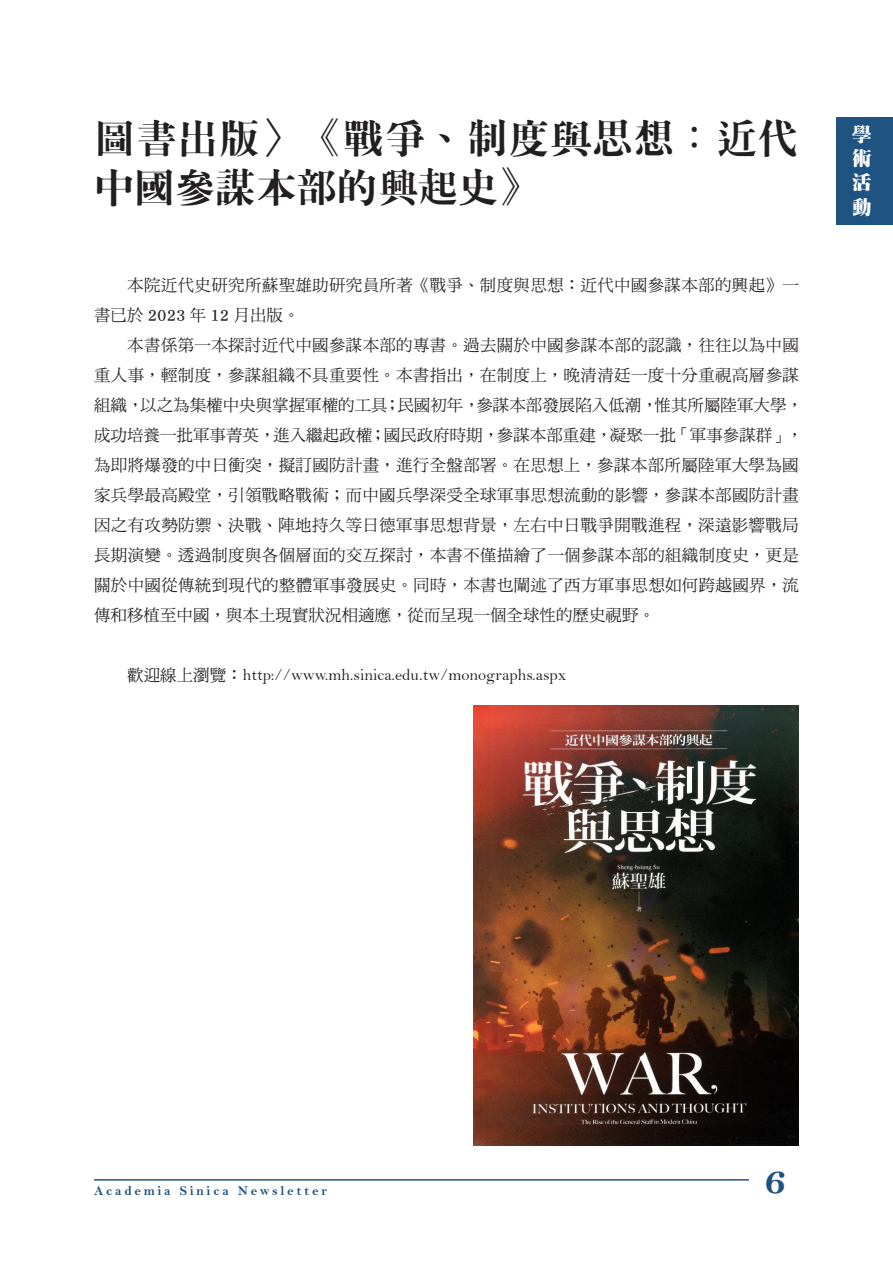
<style>
.page{position:relative;width:893px;height:1263px;background:#fff}
.page>*{position:absolute;margin:0;border:0;box-sizing:border-box;transform-origin:0 0}
.t1{font:40.5px/48.6px "DF Ming XB WIN BF";letter-spacing:.015em;color:#231f20}
.t2{font:40.5px "Bell MT Bold";color:#1f5382}
.t3{font:19.5px/24.3px "DF Ming W12 WIN BF";color:#fff;text-align:justify}
.t4{font:16.5px/30px "DF Ming Md HKP BF";letter-spacing:.02em;color:#231f20}
.t5{font:16.5px "Bell";color:#231f20}
.t6{font:13.5px "Bell MT Bold";letter-spacing:.2em;color:#1f5382}
.s1{font-family:"DF Ming Md HKP BF"}
</style>
<div class="page">
<hr style="left:94px;top:1179px;width:655px;height:1px;background:#205381">
<div style="left:836px;top:117px;width:57px;height:108px;background:#1f5382"></div>
<img style="left:474px;top:706px;width:325px;height:439px">
<p class="t1" style="left:94px;top:113px;width:706px">圖書出版〉《戰爭、制度與思想：近代中國參謀本部的興起史》</p>
<p class="t4" style="left:94px;top:270px;width:706px;text-indent:33px">本院近代史研究所蘇聖雄助研究員所著《戰爭、制度與思想：近代中國參謀本部的興起》一書已於 2023 年 12 月出版。</p>
<p class="t4" style="left:94px;top:330px;width:710px;text-indent:33px">本書係第一本探討近代中國參謀本部的專書。過去關於中國參謀本部的認識，往往以為中國重人事，輕制度，參謀組織不具重要性。本書指出，在制度上，晚清清廷一度十分重視高層參謀組織，以之為集權中央與掌握軍權的工具；民國初年，參謀本部發展陷入低潮，惟其所屬陸軍大學，成功培養一批軍事菁英，進入繼起政權；國民政府時期，參謀本部重建，凝聚一批「軍事參謀群」，為即將爆發的中日衝突，擬訂國防計畫，進行全盤部署。在思想上，參謀本部所屬陸軍大學為國家兵學最高殿堂，引領戰略戰術；而中國兵學深受全球軍事思想流動的影響，參謀本部國防計畫因之有攻勢防禦、決戰、陣地持久等日德軍事思想背景，左右中日戰爭開戰進程，深遠影響戰局長期演變。透過制度與各個層面的交互探討，本書不僅描繪了一個參謀本部的組織制度史，更是關於中國從傳統到現代的整體軍事發展史。同時，本書也闡述了西方軍事思想如何跨越國界，流傳和移植至中國，與本土現實狀況相適應，從而呈現一個全球性的歷史視野。</p>
<p class="t5" style="left:127px;top:665px;width:441px"><span class="s1">歡迎線上瀏覽：</span>http://www.mh.sinica.edu.tw/monographs.aspx</p>
<p class="t3" style="left:852px;top:122px;width:21px">學術活動</p>
<p class="t6" style="left:94px;top:1182px;width:234px">Academia Sinica Newsletter</p>
<h1 class="t2" style="left:765px;top:1155px;width:23px">6</h1>
</div>
